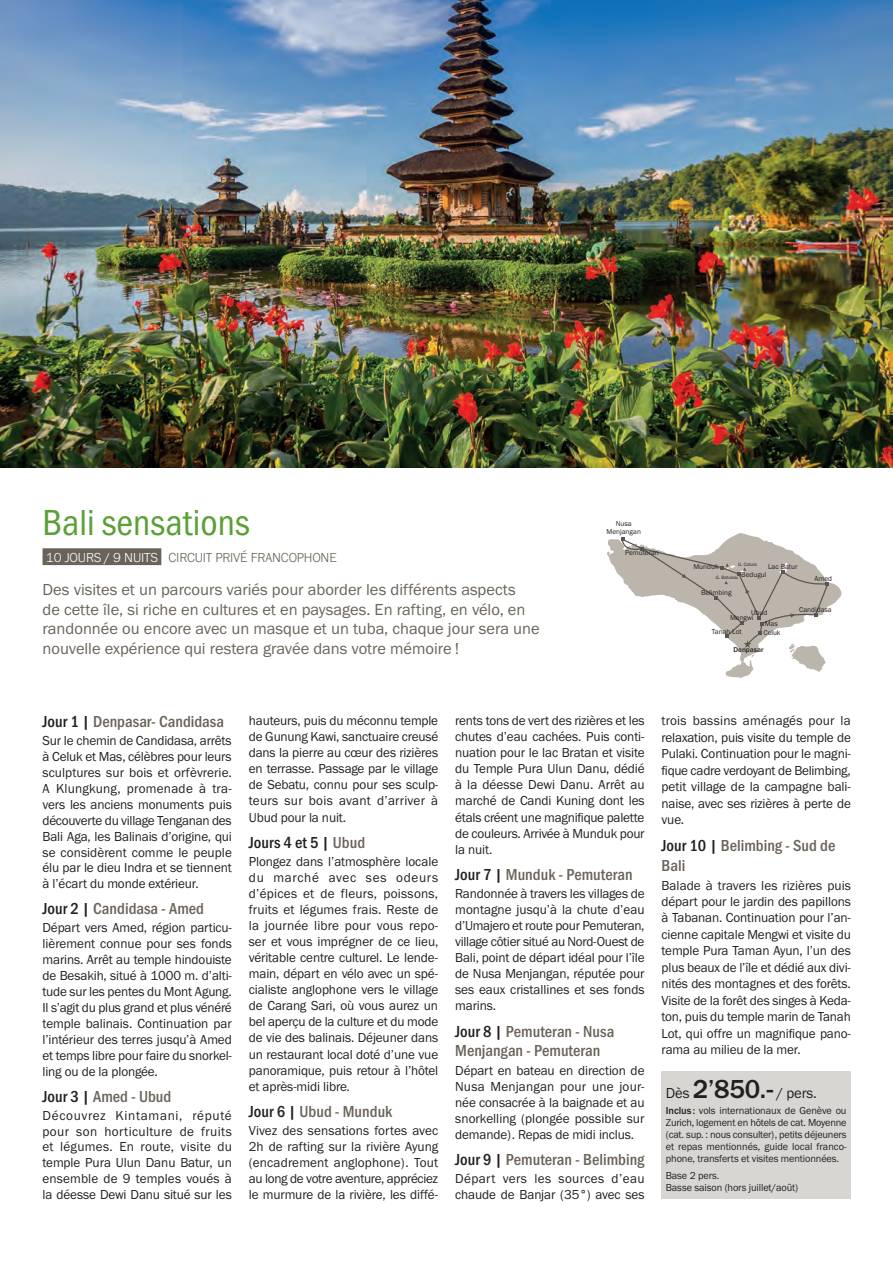
<style>
.page{position:relative;width:893px;height:1263px;background:#fff}
.page>*{position:absolute;margin:0;border:0;box-sizing:border-box;transform-origin:0 0}
.t1{font:37.5px "Franklin Gothic URW Cond";color:#5b9f37}
.t2{font:16.5px/19.5px "Franklin Gothic URW Boo";color:#6a6359}
.t3{font:500 16.5px/19.8px "Franklin Gothic URW Cond";color:#6a6359}
.t4{font:500 16.5px "Franklin Gothic URW Cond";color:#231f20}
.t5{font:15px "Franklin Gothic URW Boo";letter-spacing:-.01em;color:#231f20}
.t6{font:13.5px/16px "Franklin Gothic URW Boo";letter-spacing:-.01em;color:#231f20;text-align:justify}
.t7{font:13.5px/16px "Franklin Gothic URW Boo";letter-spacing:.015em;color:#231f20}
.t8{font:300 13.5px "Franklin Gothic URW";letter-spacing:-.01em;color:#6a6359}
.t9{font:10.5px/12px "Franklin Gothic URW Boo";letter-spacing:-.01em;color:#231f20;text-align:justify}
.t10{font:7.35px/8.7px "Franklin Gothic URW Boo";color:#231f20;text-align:center}
.t11{font:500 7.35px "Franklin Gothic URW";color:#231f20}
.t12{font:4.8px "Franklin Gothic URW Boo";letter-spacing:-.01em;color:#231f20}
.s1{color:#fff}
.s2{color:#231f20}
.s3{color:#6a6359}
.s4{font-family:"Franklin Gothic URW";font-weight:500;font-size:27px}
.s5{font-family:"Franklin Gothic URW";font-weight:500}
</style>
<div class="page">
<div style="left:43px;top:548px;width:118px;height:17px;background:#6a6359"></div>
<img style="left:0;top:0;width:893px;height:468px">
<svg style="left:607px;top:533px;width:234px;height:145px"></svg>
<div style="left:662px;top:1071px;width:189px;height:128px;background:#d8d6d3"></div>
<h1 class="t1" style="left:43px;top:496px;width:209px">Bali sensations</h1>
<p class="t8" style="left:46px;top:549px;width:292px"><span class="s1">10 JOURS / 9 NUITS</span> CIRCUIT PRIVÉ FRANCOPHONE</p>
<p class="t2" style="left:43px;top:579px;width:499px">Des visites et un parcours variés pour aborder les différents aspects<br>de cette île, si riche en cultures et en paysages. En rafting, en vélo, en randonnée ou encore avec un masque et un tuba, chaque jour sera une nouvelle expérience qui restera gravée dans votre mémoire !</p>
<p class="t10" style="left:607px;top:519px;width:36px">Nusa<br>Menjangan</p>
<p class="t10" style="left:625px;top:548px;width:35px">Pemuteran</p>
<p class="t10" style="left:693px;top:562px;width:27px">Munduk</p>
<p class="t12" style="left:738px;top:561px;width:21px">G. Caturo</p>
<p class="t10" style="left:768px;top:562px;width:31px">Lac Batur</p>
<p class="t10" style="left:741px;top:570px;width:27px">Bedugul</p>
<p class="t12" style="left:716px;top:575px;width:24px">G. Batukau</p>
<p class="t10" style="left:814px;top:574px;width:19px">Amed</p>
<p class="t10" style="left:701px;top:588px;width:32px">Belimbing</p>
<p class="t10" style="left:712px;top:626px;width:31px">Tanah Lot</p>
<p class="t10" style="left:751px;top:608px;width:18px">Ubud</p>
<p class="t10" style="left:730px;top:613px;width:25px">Mengwi</p>
<p class="t11" style="left:733px;top:645px;width:32px">Denpasar</p>
<p class="t10" style="left:765px;top:619px;width:15px">Mas</p>
<p class="t10" style="left:763px;top:628px;width:19px">Celuk</p>
<p class="t10" style="left:799px;top:605px;width:34px">Candidasa</p>
<p class="t3" style="left:43px;top:711px;width:183px"><span class="s2">Jour 1 |</span> Denpasar- Candidasa</p>
<p class="t6" style="left:43px;top:732px;width:191px">Sur le chemin de Candidasa, arrêts à Celuk et Mas, célèbres pour leurs sculptures sur bois et orfèvrerie.<br>A Klungkung, promenade à tra&shy;vers les anciens monuments puis découverte du village Tenganan des Bali Aga, les Balinais d’origine, qui se considèrent comme le peuple élu par le dieu Indra et se tiennent à l’écart du monde extérieur.</p>
<p class="t3" style="left:43px;top:898px;width:163px"><span class="s2">Jour 2 |</span> Candidasa - Amed</p>
<p class="t6" style="left:43px;top:920px;width:191px">Départ vers Amed, région particu&shy;lièrement connue pour ses fonds marins. Arrêt au temple hindouiste de Besakih, situé à 1000 m. d’alti&shy;tude sur les pentes du Mont Agung.<br>Il s’agit du plus grand et plus vénéré temple balinais. Continuation par l’intérieur des terres jusqu’à Amed et temps libre pour faire du snorkel&shy;ling ou de la plongée.</p>
<p class="t3" style="left:43px;top:1085px;width:130px"><span class="s2">Jour 3 |</span> Amed - Ubud</p>
<p class="t6" style="left:43px;top:1107px;width:191px">Découvrez Kintamani, réputé pour son horticulture de fruits et légumes. En route, visite du temple Pura Ulun Danu Batur, un ensemble de 9 temples voués à la déesse Dewi Danu situé sur les</p>
<p class="t6" style="left:249px;top:712px;width:191px">hauteurs, puis du méconnu temple de Gunung Kawi, sanctuaire creusé dans la pierre au cœur des rizières en terrasse. Passage par le village de Sebatu, connu pour ses sculp&shy;teurs sur bois avant d’arriver à Ubud pour la nuit.</p>
<p class="t4" style="left:249px;top:830px;width:118px">Jours 4 et 5 | <span class="s3">Ubud</span></p>
<p class="t6" style="left:249px;top:853px;width:191px">Plongez dans l’atmosphère locale du marché avec ses odeurs d’épices et de fleurs, poissons, fruits et légumes frais. Reste de la journée libre pour vous repo&shy;ser et vous imprégner de ce lieu, véritable centre culturel. Le lende&shy;main, départ en vélo avec un spé&shy;cialiste anglophone vers le village de Carang Sari, où vous aurez un bel aperçu de la culture et du mode de vie des balinais. Déjeuner dans un restaurant local doté d’une vue panoramique, puis retour à l’hôtel et après-midi libre.</p>
<p class="t3" style="left:249px;top:1100px;width:145px"><span class="s2">Jour 6 |</span> Ubud - Munduk</p>
<p class="t6" style="left:249px;top:1122px;width:191px">Vivez des sensations fortes avec 2h de rafting sur la rivière Ayung (encadrement anglophone). Tout au long de votre aventure, appréciez le murmure de la rivière, les diffé-</p>
<p class="t6" style="left:455px;top:712px;width:191px">rents tons de vert des rizières et les chutes d’eau cachées. Puis conti&shy;nuation pour le lac Bratan et visite du Temple Pura Ulun Danu, dédié à la déesse Dewi Danu. Arrêt au marché de Candi Kuning dont les étals créent une magnifique palette de couleurs. Arrivée à Munduk pour la nuit.</p>
<p class="t3" style="left:455px;top:863px;width:179px"><span class="s2">Jour 7 |</span> Munduk - Pemuteran</p>
<p class="t6" style="left:455px;top:885px;width:191px">Randonnée à travers les villages de montagne jusqu’à la chute d’eau d’Umajero et route pour Pemuteran, village côtier situé au Nord-Ouest de Bali, point de départ idéal pour l’île de Nusa Menjangan, réputée pour ses eaux cristallines et ses fonds marins.</p>
<p class="t3" style="left:455px;top:1020px;width:161px"><span class="s2">Jour 8 |</span> Pemuteran - Nusa<br>Menjangan - Pemuteran</p>
<p class="t6" style="left:455px;top:1062px;width:191px">Départ en bateau en direction de Nusa Menjangan pour une jour&shy;née consacrée à la baignade et au snorkelling (plongée possible sur demande). Repas de midi inclus.</p>
<p class="t3" style="left:455px;top:1148px;width:191px"><span class="s2">Jour 9 |</span> Pemuteran - Belimbing</p>
<p class="t7" style="left:455px;top:1170px;width:191px">Départ vers les sources d’eau chaude de Banjar (35°) avec ses</p>
<p class="t6" style="left:662px;top:712px;width:191px;line-height:16.5px">trois bassins aménagés pour la relaxation, puis visite du temple de Pulaki. Continuation pour le magni&shy;fique cadre verdoyant de Belimbing, petit village de la campagne bali&shy;naise, avec ses rizières à perte de vue.</p>
<p class="t3" style="left:662px;top:834px;width:175px;line-height:20.2px"><span class="s2">Jour 10 |</span> Belimbing - Sud de<br>Bali</p>
<p class="t6" style="left:662px;top:876px;width:191px;line-height:16.5px">Balade à travers les rizières puis départ pour le jardin des papillons à Tabanan. Continuation pour l’an&shy;cienne capitale Mengwi et visite du temple Pura Taman Ayun, l’un des plus beaux de l’île et dédié aux divi&shy;nités des montagnes et des forêts.<br>Visite de la forêt des singes à Keda&shy;ton, puis du temple marin de Tanah Lot, qui offre un magnifique pano&shy;rama au milieu de la mer.</p>
<p class="t5" style="left:666px;top:1084px;width:153px">Dès <span class="s4">2’850.-</span> / pers.</p>
<p class="t9" style="left:666px;top:1105px;width:182px"><span class="s5">Inclus :</span> vols internationaux de Genève ou Zurich, logement en hôtels de cat. Moyenne (cat. sup. : nous consulter), petits déjeuners et repas mentionnés, guide local franco&shy;phone, transferts et visites mentionnées.</p>
<p class="t9" style="left:666px;top:1169px;width:134px">Base 2 pers.<br>Basse saison (hors juillet/août)</p>
</div>
